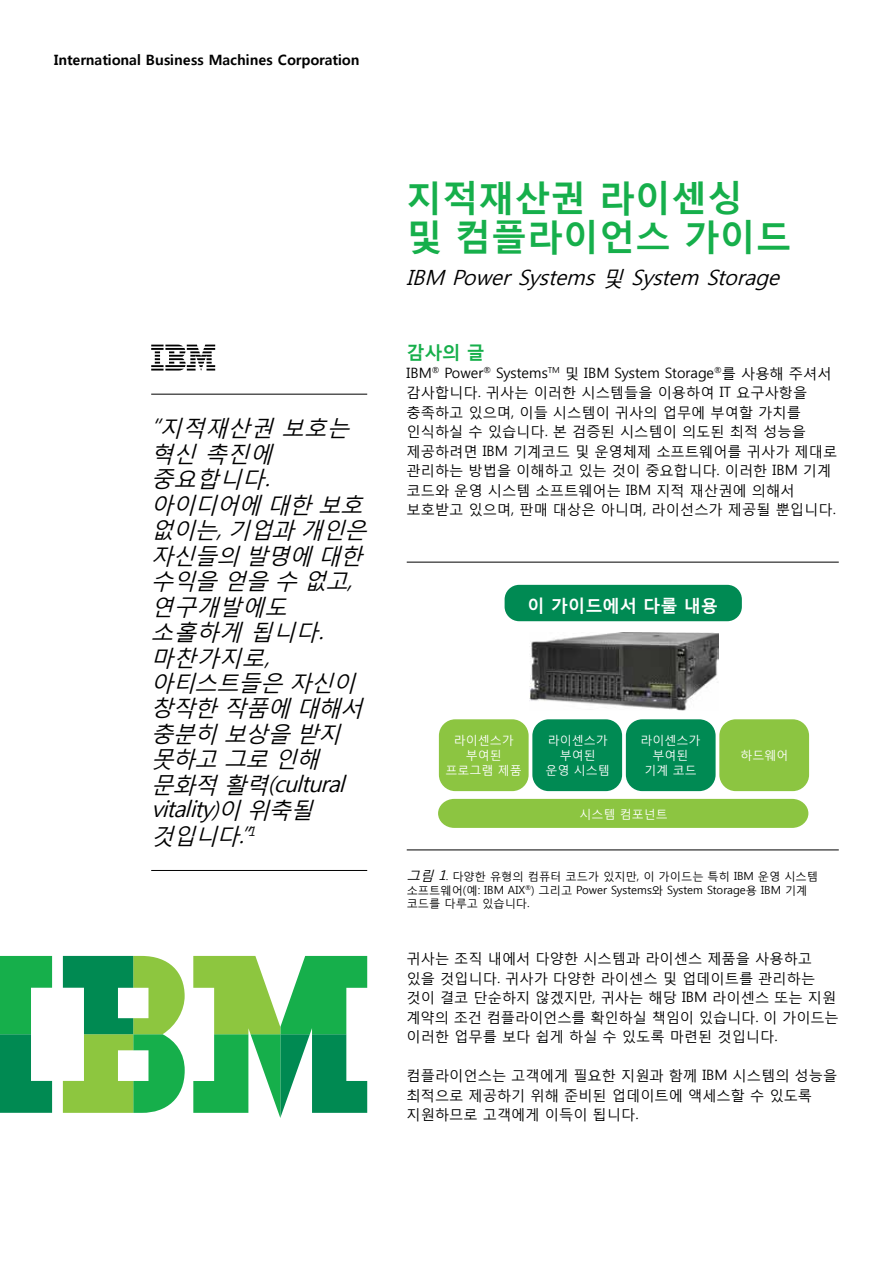
<style>
.page{position:relative;width:893px;height:1263px;background:#fff}
.page>*{position:absolute;margin:0;border:0;box-sizing:border-box;transform-origin:0 0}
.t1{font:700 36px/39px "Malgun Gothic";color:#16af4b}
.t2{font:italic 22.5px/25.5px "Malgun Gothic";color:#000}
.t3{font:italic 21px "Malgun Gothic";color:#000}
.t4{font:700 18px "Malgun Gothic";color:#16af4b}
.t5{font:700 17.25px "Malgun Gothic";color:#fff}
.t6{font:14.25px/19.5px "Malgun Gothic";color:#000}
.t7{font:700 14.25px "Malgun Gothic";color:#000}
.t8{font:12px/15px "Malgun Gothic";color:#fff;text-align:center}
.t9{font:11.25px/13.5px "Malgun Gothic";color:#000}
.s1{font-style:italic;font-size:13.5px}
</style>
<div class="page">
<svg style="left:151px;top:345px;width:64px;height:25px"></svg>
<svg style="left:0;top:956px;width:52px;height:157px"></svg>
<svg style="left:193px;top:956px;width:174px;height:162px"></svg>
<svg style="left:63px;top:956px;width:122px;height:157px"></svg>
<hr style="left:407px;top:562px;width:432px;height:1px;background:#000">
<div style="left:505px;top:585px;width:237px;height:36px;background:#008a53;border-radius:15px"></div>
<img style="left:530px;top:632px;width:188px;height:78px">
<div style="left:439px;top:719px;width:90px;height:72px;background:#8cc541;border-radius:16px"></div>
<div style="left:532px;top:719px;width:90px;height:72px;background:#008a53;border-radius:16px"></div>
<div style="left:626px;top:719px;width:90px;height:72px;background:#008a53;border-radius:16px"></div>
<div style="left:719px;top:719px;width:90px;height:72px;background:#8cc541;border-radius:16px"></div>
<div style="left:438px;top:799px;width:370px;height:29px;background:#8cc541"></div>
<hr style="left:407px;top:849px;width:432px;height:1px;background:#000">
<hr style="left:151px;top:394px;width:216px;height:1px;background:#000">
<hr style="left:151px;top:870px;width:216px;height:1px;background:#000">
<p class="t7" style="left:54px;top:51px;width:307px">International Business Machines Corporation</p>
<h2 class="t2" style="left:151px;top:415px;width:224px">“지적재산권 보호는 혁신 촉진에 중요합니다. 아이디어에 대한 보호 없이는,기업과 개인은 자신들의 발명에 대한 수익을 얻을 수 없고, 연구개발에도 소홀하게 됩니다. 마찬가지로, 아티스트들은 자신이 창작한 작품에 대해서 충분히 보상을 받지 못하고 그로 인해 문화적 활력(cultural vitality)이 위축될 것입니다.”<sup>1</sup></h2>
<h1 class="t1" style="left:406px;top:177px;width:387px">지적재산권 라이센싱<br>및 컴플라이언스 가이드</h1>
<h3 class="t3" style="left:406px;top:266px;width:380px">IBM Power Systems 및 System Storage</h3>
<p class="t4" style="left:406px;top:341px;width:80px">감사의 글</p>
<p class="t6" style="left:406px;top:363px;width:432px">IBM<sup>®</sup> Power<sup>®</sup> Systems<sup>TM</sup> 및 IBM System Storage<sup>®</sup>를 사용해 주셔서 감사합니다. 귀사는 이러한 시스템들을 이용하여 IT 요구사항을 충족하고 있으며, 이들 시스템이 귀사의 업무에 부여할 가치를 인식하실 수 있습니다. 본 검증된 시스템이 의도된 최적 성능을 제공하려면 IBM 기계코드 및 운영체제 소프트웨어를 귀사가 제대로 관리하는 방법을 이해하고 있는 것이 중요합니다. 이러한 IBM 기계 코드와 운영 시스템 소프트웨어는 IBM 지적 재산권에 의해서 보호받고 있으며, 판매 대상은 아니며, 라이선스가 제공될 뿐입니다.</p>
<p class="t5" style="left:527px;top:594px;width:192px">이 가이드에서 다룰 내용</p>
<p class="t8" style="left:446px;top:733px;width:78px">라이센스가 부여된 프로그램 제품</p>
<p class="t8" style="left:546px;top:733px;width:66px">라이센스가 부여된<br>운영 시스템</p>
<p class="t8" style="left:641px;top:733px;width:61px">라이센스가 부여된 기계 코드</p>
<p class="t8" style="left:579px;top:806px;width:90px">시스템 컴포넌트</p>
<p class="t8" style="left:741px;top:748px;width:49px">하드웨어</p>
<p class="t9" style="left:407px;top:870px;width:413px"><span class="s1">그림 1</span>. 다양한 유형의 컴퓨터 코드가 있지만, 이 가이드는 특히 IBM 운영 시스템 소프트웨어(예: IBM AIX<sup>®</sup>) 그리고 Power Systems와 System Storage용 IBM 기계 코드를 다루고 있습니다.</p>
<p class="t6" style="left:406px;top:949px;width:434px">귀사는 조직 내에서 다양한 시스템과 라이센스 제품을 사용하고 있을 것입니다. 귀사가 다양한 라이센스 및 업데이트를 관리하는 것이 결코 단순하지 않겠지만, 귀사는 해당 IBM 라이센스 또는 지원 계약의 조건 컴플라이언스를 확인하실 책임이 있습니다. 이 가이드는 이러한 업무를 보다 쉽게 하실 수 있도록 마련된 것입니다.</p>
<p class="t6" style="left:406px;top:1066px;width:432px">컴플라이언스는 고객에게 필요한 지원과 함께 IBM 시스템의 성능을 최적으로 제공하기 위해 준비된 업데이트에 액세스할 수 있도록 지원하므로 고객에게 이득이 됩니다.</p>
</div>
